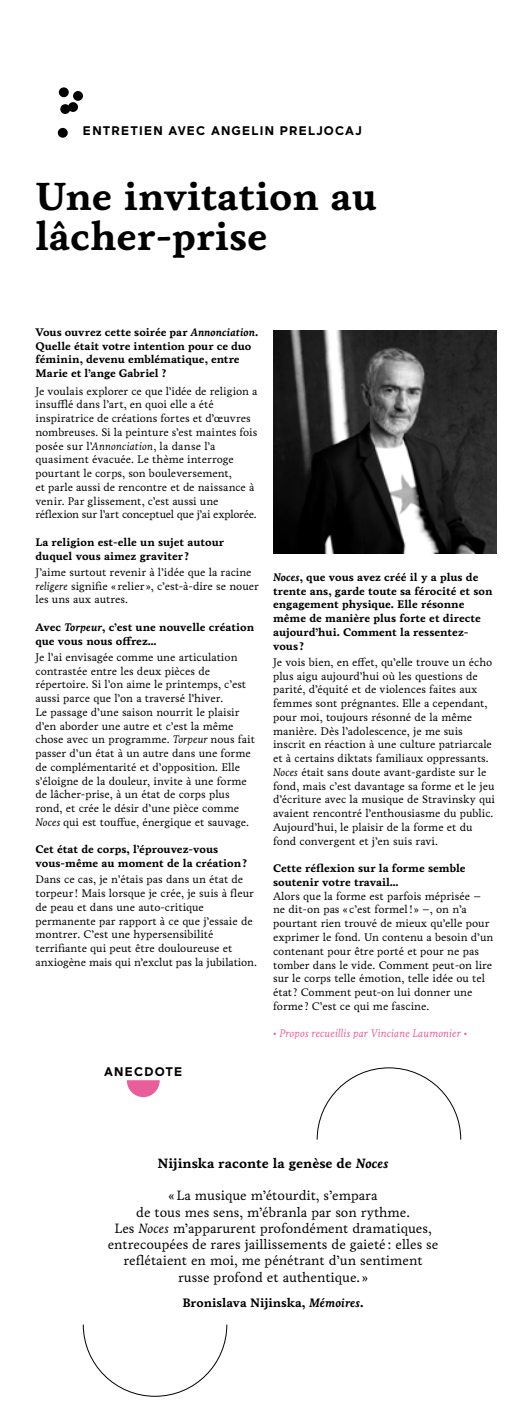
<style>
.page{position:relative;width:532px;height:1418px;background:#fff}
.page>*{position:absolute;margin:0;border:0;box-sizing:border-box;transform-origin:0 0}
.t1{font:700 40px/40px "Livory";color:#000}
.t2{font:13.75px/16.2px "Livory";color:#000;text-align:center}
.t3{font:700 13.75px "Livory";color:#000}
.t4{font:700 12.5px "Maax";letter-spacing:.09em;color:#000}
.t5{font:700 12.5px "Livory";color:#000}
.t6{font:11.25px/13.8px "Livory";color:#000}
.t7{font:700 11.25px/13.8px "Livory";color:#000}
.t8{font:italic 11.25px "Livory";color:#e85d9a}
.s1{font-style:italic}
</style>
<div class="page">
<svg style="left:127px;top:1080px;width:33px;height:17px"></svg>
<img style="left:273px;top:330px;width:223px;height:223px">
<div style="left:68px;top:102px;width:10px;height:10px;background:#000;border-radius:50%"></div>
<div style="left:58px;top:128px;width:10px;height:10px;background:#000;border-radius:50%"></div>
<div style="left:59px;top:87px;width:10px;height:10px;background:#000;border-radius:50%"></div>
<div style="left:73px;top:91px;width:10px;height:10px;background:#000;border-radius:50%"></div>
<div style="left:60px;top:104px;width:10px;height:10px;background:#000;border-radius:50%"></div>
<svg style="left:316px;top:1067px;width:145px;height:73px"></svg>
<svg style="left:83px;top:1324px;width:144px;height:72px"></svg>
<p class="t4" style="left:83px;top:124px;width:280px">ENTRETIEN AVEC ANGELIN PRELJOCAJ</p>
<h1 class="t1" style="left:35px;top:177px;width:343px">Une invitation au lâcher-prise</h1>
<p class="t7" style="left:35px;top:325px;width:224px">Vous ouvrez cette soirée par <span class="s1">Annonciation</span>.<br>Quelle était votre intention pour ce duo féminin, devenu emblématique, entre Marie et l’ange Gabriel ?</p>
<p class="t6" style="left:35px;top:384px;width:223px">Je voulais explorer ce que l’idée de religion a insufflé dans l’art, en quoi elle a été inspiratrice de créations fortes et d’œuvres nombreuses. Si la peinture s’est maintes fois posée sur l’<span class="s1">Annonciation</span>, la danse l’a quasiment évacuée. Le thème interroge pourtant le corps, son bouleversement,<br>et parle aussi de rencontre et de naissance à venir. Par glissement, c’est aussi une réflexion sur l’art conceptuel que j’ai explorée.</p>
<p class="t7" style="left:35px;top:535px;width:190px">La religion est-elle un sujet autour duquel vous aimez graviter ?</p>
<p class="t6" style="left:35px;top:565px;width:225px">J’aime surtout revenir à l’idée que la racine <span class="s1">religere</span> signifie « relier », c’est-à-dire se nouer les uns aux autres.</p>
<p class="t7" style="left:35px;top:620px;width:220px">Avec <span class="s1">Torpeur</span>, c’est une nouvelle création que vous nous offrez…</p>
<p class="t6" style="left:35px;top:650px;width:221px">Je l’ai envisagée comme une articulation contrastée entre les deux pièces de répertoire. Si l’on aime le printemps, c’est aussi parce que l’on a traversé l’hiver.<br>Le passage d’une saison nourrit le plaisir d’en aborder une autre et c’est la même chose avec un programme. <span class="s1">Torpeur</span> nous fait passer d’un état à un autre dans une forme de complémentarité et d’opposition. Elle s’éloigne de la douleur, invite à une forme de lâcher-prise, à un état de corps plus rond, et crée le désir d’une pièce comme <span class="s1">Noces</span> qui est touffue, énergique et sauvage.</p>
<p class="t7" style="left:35px;top:842px;width:213px">Cet état de corps, l’éprouvez-vous vous-même au moment de la création?</p>
<p class="t6" style="left:35px;top:872px;width:223px">Dans ce cas, je n’étais pas dans un état de torpeur ! Mais lorsque je crée, je suis à fleur de peau et dans une auto-critique permanente par rapport à ce que j’essaie de montrer. C’est une hypersensibilité terrifiante qui peut être douloureuse et anxiogène mais qui n’exclut pas la jubilation.</p>
<p class="t4" style="left:104px;top:1064px;width:80px">ANECDOTE</p>
<p class="t7" style="left:273px;top:570px;width:221px"><span class="s1">Noces</span>, que vous avez créé il y a plus de trente ans, garde toute sa férocité et son engagement physique. Elle résonne même de manière plus forte et directe aujourd’hui. Comment la ressentez&shy;vous ?</p>
<p class="t6" style="left:273px;top:655px;width:223px">Je vois bien, en effet, qu’elle trouve un écho plus aigu aujourd’hui où les questions de parité, d’équité et de violences faites aux femmes sont prégnantes. Elle a cependant, pour moi, toujours résonné de la même manière. Dès l’adolescence, je me suis inscrit en réaction à une culture patriarcale et à certains diktats familiaux oppressants.<br><span class="s1">Noces</span> était sans doute avant-gardiste sur le fond, mais c’est davantage sa forme et le jeu d’écriture avec la musique de Stravinsky qui avaient rencontré l’enthousiasme du public.<br>Aujourd’hui, le plaisir de la forme et du fond convergent et j’en suis ravi.</p>
<p class="t7" style="left:273px;top:861px;width:194px">Cette réflexion sur la forme semble soutenir votre travail…</p>
<p class="t6" style="left:273px;top:889px;width:222px">Alors que la forme est parfois méprisée – ne dit-on pas « c’est formel! » –, on n’a pourtant rien trouvé de mieux qu’elle pour exprimer le fond. Un contenu a besoin d’un contenant pour être porté et pour ne pas tomber dans le vide. Comment peut-on lire sur le corps telle émotion, telle idée ou tel état? Comment peut-on lui donner une forme ? C’est ce qui me fascine.</p>
<p class="t8" style="left:273px;top:1026px;width:196px">• Propos recueillis par Vinciane Laumonier •</p>
<p class="t3" style="left:157px;top:1154px;width:232px">Nijinska raconte la genèse de <span class="s1">Noces</span></p>
<p class="t2" style="left:108px;top:1187px;width:332px">«La musique m’étourdit, s’empara<br>de tous mes sens, m’ébranla par son rythme.<br>Les <span class="s1">Noces</span> m’apparurent profondément dramatiques, entrecoupées de rares jaillissements de gaieté : elles se reflétaient en moi, me pénétrant d’un sentiment russe profond et authentique. »</p>
<p class="t5" style="left:182px;top:1294px;width:183px">Bronislava Nijinska, <span class="s1">Mémoires</span>.</p>
</div>
